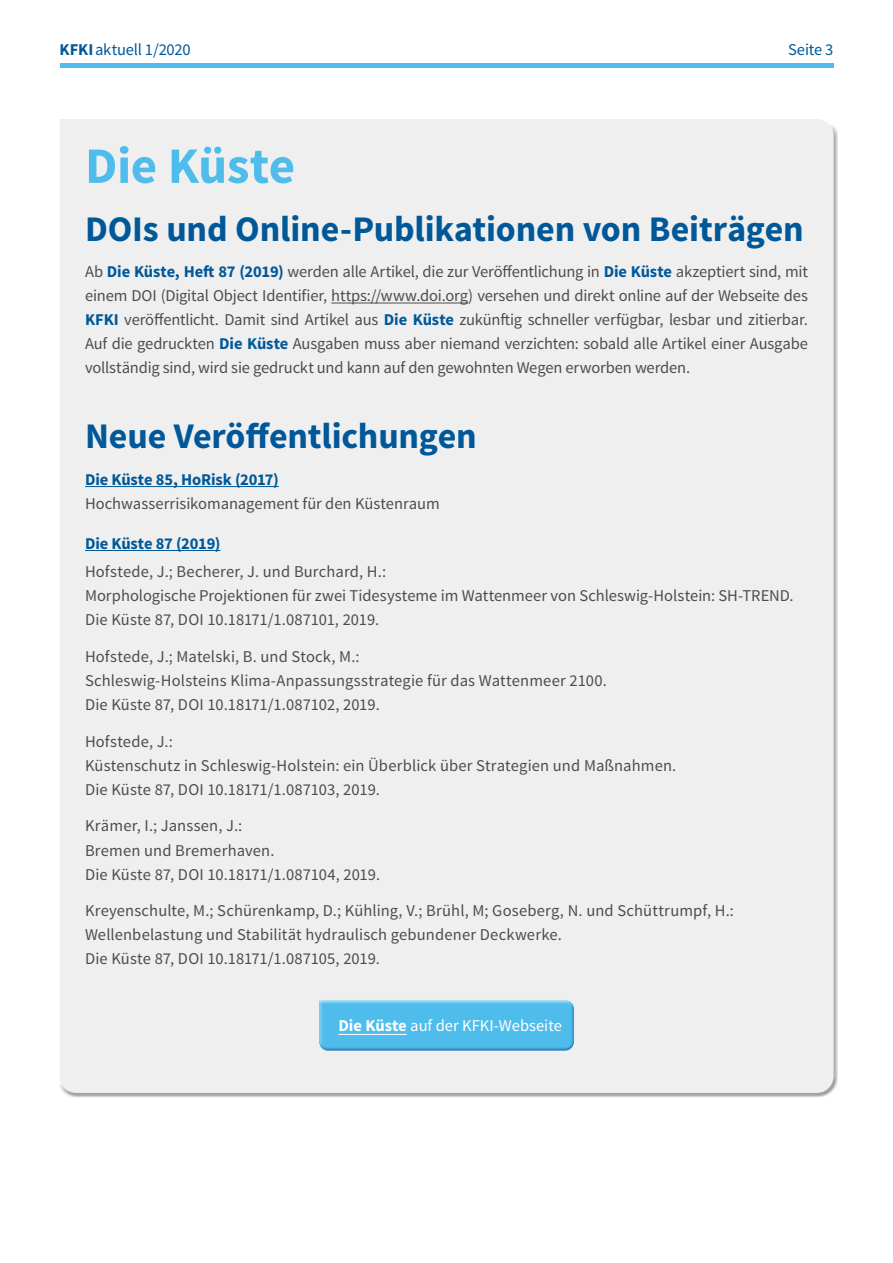
<style>
.page{position:relative;width:893px;height:1263px;background:#fff}
.page>*{position:absolute;margin:0;border:0;box-sizing:border-box;transform-origin:0 0}
.t1{font:700 51px "Source Sans Pro";letter-spacing:-.01em;color:#4fbdec}
.t2{font:700 36px "Source Sans Pro";letter-spacing:-.005em;color:#005899}
.t3{font:16.5px/24px "Source Sans Pro";letter-spacing:.005em;color:#4d4d4f}
.t4{font:700 16.5px "Source Sans Pro";letter-spacing:-.01em;color:#005899}
.t5{font:16.5px "Source Sans Pro";color:#fff}
.t6{font:16.5px "Source Sans Pro";letter-spacing:-.015em;color:#005899}
.s1{font-weight:700}
.s2{font-weight:700;color:#005899}
</style>
<div class="page">
<div style="left:60px;top:119px;width:773px;height:974px;background:#efeff0"></div>
<hr style="left:331px;top:303px;width:137px;height:1px;background:#4d4d4f">
<hr style="left:85px;top:486px;width:194px;height:1px;background:#005899">
<hr style="left:85px;top:550px;width:135px;height:1px;background:#005899">
<div style="left:314px;top:995px;width:262px;height:53px;background:#fff;opacity:.75"></div>
<div style="left:316px;top:1002px;width:263px;height:53px;background:#005899;opacity:.5"></div>
<hr style="left:60px;top:64px;width:773px;height:4px;background:#4fbdec">
<p class="t6" style="left:60px;top:39px;width:133px"><span class="s1">KFKI</span>aktuell 1/2020</p>
<p class="t6" style="left:788px;top:39px;width:47px">Seite 3</p>
<h1 class="t1" style="left:85px;top:133px;width:212px">Die Küste</h1>
<h2 class="t2" style="left:85px;top:206px;width:720px">DOIs und Online-Publikationen von Beiträgen</h2>
<p class="t3" style="left:85px;top:260px;width:724px;text-align:justify">Ab <span class="s2">Die Küste, Heft 87 (2019)</span> werden alle Artikel, die zur Veröffentlichung in <span class="s2">Die Küste</span> akzeptiert sind, mit einem DOI (Digital Object Identifier, https://www.doi.org) versehen und direkt online auf der Webseite des <span class="s2">KFKI</span> veröffentlicht. Damit sind Artikel aus <span class="s2">Die Küste</span> zukünftig schneller verfügbar, lesbar und zitierbar.<br>Auf die gedruckten <span class="s2">Die Küste</span> Ausgaben muss aber niemand verzichten: sobald alle Artikel einer Ausgabe vollständig sind, wird sie gedruckt und kann auf den gewohnten Wegen erworben werden.</p>
<h2 class="t2" style="left:85px;top:413px;width:393px">Neue Veröffentlichungen</h2>
<p class="t4" style="left:85px;top:469px;width:195px">Die Küste 85, HoRisk (2017)</p>
<p class="t3" style="left:85px;top:492px;width:356px">Hochwasserrisikomanagement für den Küstenraum</p>
<p class="t4" style="left:85px;top:533px;width:137px">Die Küste 87 (2019)</p>
<p class="t3" style="left:85px;top:560px;width:710px">Hofstede, J.; Becherer, J. und Burchard, H.:<br>Morphologische Projektionen für zwei Tidesysteme im Wattenmeer von Schleswig-Holstein: SH-TREND.<br>Die Küste 87, DOI 10.18171/1.087101, 2019.</p>
<p class="t3" style="left:85px;top:645px;width:523px">Hofstede, J.; Matelski, B. und Stock, M.:<br>Schleswig-Holsteins Klima-Anpassungsstrategie für das Wattenmeer 2100.<br>Die Küste 87, DOI 10.18171/1.087102, 2019.</p>
<p class="t3" style="left:85px;top:729px;width:593px">Hofstede, J.:<br>Küstenschutz in Schleswig-Holstein: ein Überblick über Strategien und Maßnahmen.<br>Die Küste 87, DOI 10.18171/1.087103, 2019.</p>
<p class="t3" style="left:85px;top:814px;width:297px">Krämer, I.; Janssen, J.:<br>Bremen und Bremerhaven.<br>Die Küste 87, DOI 10.18171/1.087104, 2019.</p>
<p class="t3" style="left:85px;top:899px;width:651px">Kreyenschulte, M.; Schürenkamp, D.; Kühling, V.; Brühl, M; Goseberg, N. und Schüttrumpf, H.:<br>Wellenbelastung und Stabilität hydraulisch gebundener Deckwerke.<br>Die Küste 87, DOI 10.18171/1.087105, 2019.</p>
<p class="t5" style="left:338px;top:1016px;width:225px"><span class="s1">Die Küste</span> auf der KFKI-Webseite</p>
</div>
